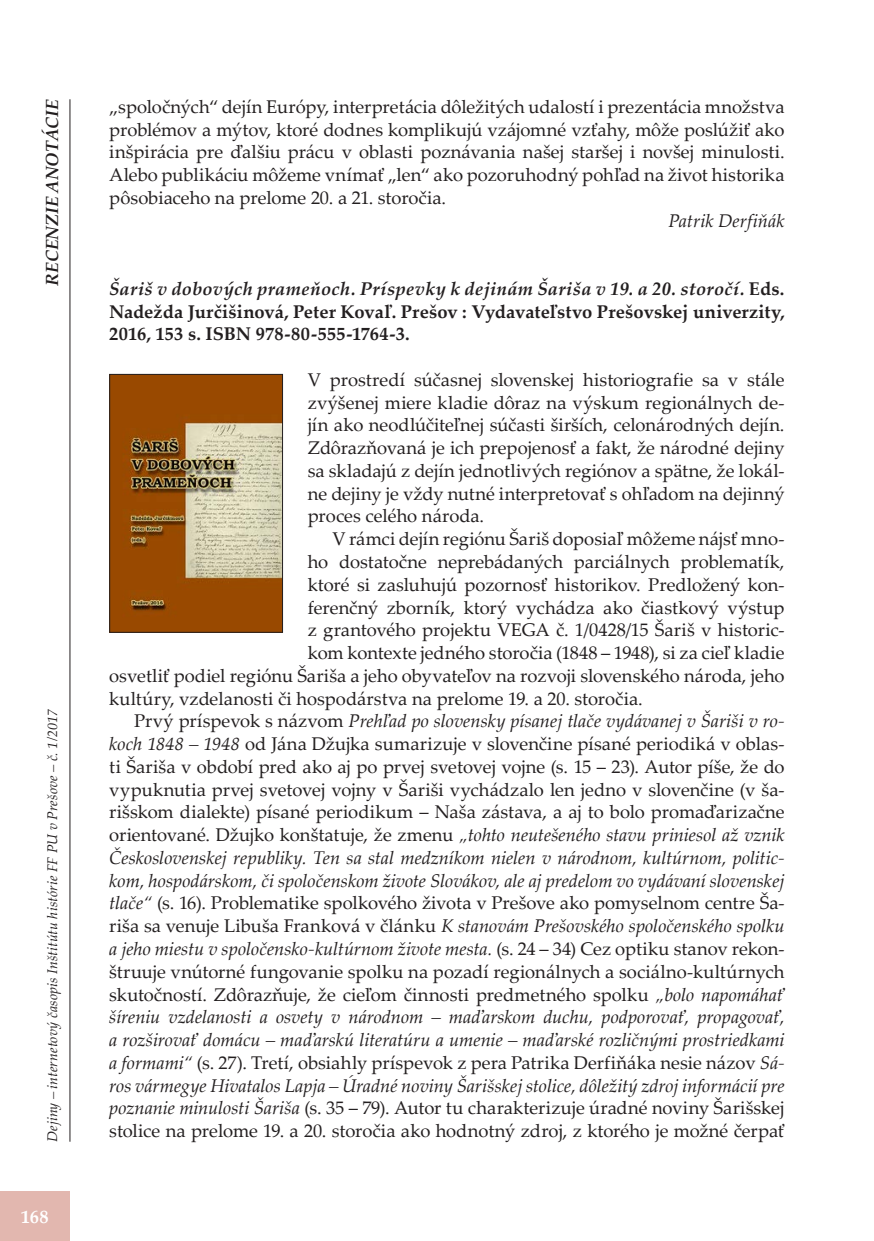
<style>
.page{position:relative;width:874px;height:1241px;background:#fff}
.page>*{position:absolute;margin:0;border:0;box-sizing:border-box;transform-origin:0 0}
.t1{font:18.38px/22.8px "Palatino Linotype";color:#231f20;text-align:justify}
.t2{font:italic 18.38px "Palatino Linotype";color:#231f20}
.t3{font:700 18.38px/22.8px "Palatino Linotype";letter-spacing:.005em;color:#231f20;text-align:justify}
.t4{font:700 18.38px "Palatino Linotype";color:#fff}
.t5{font:italic 700 17.5px "Palatino Linotype";color:#231f20}
.t6{font:italic 14px "Palatino Linotype";letter-spacing:.01em;color:#231f20}
.s1{font-style:italic}
.s2{font-style:normal}
</style>
<div class="page">
<div style="left:0;top:1191px;width:69px;height:49px;background:#e2b7af"></div>
<hr style="left:69px;top:99px;width:1px;height:1042px;background:#231f20">
<img style="left:111px;top:376px;width:170px;height:254px">
<div style="left:109px;top:374px;width:174px;height:258px;border:1px solid #231f20"></div>
<p class="t5" style="left:40px;top:285px;width:188px;rotate:-90deg">RECENZIE ANOTÁCIE</p>
<p class="t1" style="left:109px;top:94px;width:676px">„spoločných“ dejín Európy, interpretácia dôležitých udalostí i prezentácia množstva problémov a mýtov, ktoré dodnes komplikujú vzájomné vzťahy, môže poslúžiť ako inšpirácia pre ďalšiu prácu v oblasti poznávania našej staršej i novšej minulosti.<br>Alebo publikáciu môžeme vnímať „len“ ako pozoruhodný pohľad na život historika pôsobiaceho na prelome 20. a 21. storočia.</p>
<p class="t2" style="left:668px;top:207px;width:117px">Patrik Derfiňák</p>
<p class="t3" style="left:109px;top:276px;width:676px"><span class="s1">Šariš v dobových prameňoch. Príspevky k dejinám Šariša v 19. a 20. storočí.</span> Eds.<br>Nadežda Jurčišinová, Peter Kovaľ. Prešov : Vydavateľstvo Prešovskej univerzity, 2016, 153 s. ISBN 978-80-555-1764-3.</p>
<p class="t1" style="left:307px;top:367px;width:478px">V prostredí súčasnej slovenskej historiografie sa v stále zvýšenej miere kladie dôraz na výskum regionálnych de&shy;jín ako neodlúčiteľnej súčasti širších, celonárodných dejín.<br>Zdôrazňovaná je ich prepojenosť a fakt, že národné dejiny sa skladajú z dejín jednotlivých regiónov a spätne, že lokál&shy;ne dejiny je vždy nutné interpretovať s ohľadom na dejinný proces celého národa.</p>
<p class="t1" style="left:332px;top:527px;width:453px">V rámci dejín regiónu Šariš doposiaľ môžeme nájsť mno-</p>
<p class="t1" style="left:307px;top:549px;width:478px">ho dostatočne neprebádaných parciálnych problematík,</p>
<p class="t1" style="left:307px;top:572px;width:478px">ktoré si zasluhujú pozornosť historikov. Predložený kon-</p>
<p class="t1" style="left:307px;top:595px;width:478px">ferenčný zborník, ktorý vychádza ako čiastkový výstup</p>
<p class="t1" style="left:307px;top:618px;width:478px">z grantového projektu VEGA č. 1/0428/15 Šariš v historic-</p>
<p class="t1" style="left:307px;top:640px;width:478px">kom kontexte jedného storočia (1848 – 1948), si za cieľ kladie</p>
<p class="t1" style="left:109px;top:663px;width:676px">osvetliť podiel regiónu Šariša a jeho obyvateľov na rozvoji slovenského národa, jeho</p>
<p class="t1" style="left:109px;top:686px;width:534px">kultúry, vzdelanosti či hospodárstva na prelome 19. a 20. storočia.</p>
<p class="t2" style="left:134px;top:708px;width:651px"><span class="s2">Prvý príspevok s názvom</span> Prehľad po slovensky písanej tlače vydávanej v Šariši v ro-</p>
<p class="t1" style="left:109px;top:731px;width:676px"><span class="s1">koch 1848 – 1948</span> od Jána Džujka sumarizuje v slovenčine písané periodiká v oblas-</p>
<p class="t1" style="left:109px;top:754px;width:676px">ti Šariša v období pred ako aj po prvej svetovej vojne (s. 15 – 23). Autor píše, že do</p>
<p class="t1" style="left:109px;top:777px;width:676px">vypuknutia prvej svetovej vojny v Šariši vychádzalo len jedno v slovenčine (v ša-</p>
<p class="t1" style="left:109px;top:800px;width:676px">rišskom dialekte) písané periodikum – Naša zástava, a aj to bolo promaďarizačne</p>
<p class="t2" style="left:109px;top:821px;width:676px"><span class="s2">orientované. Džujko konštatuje, že zmenu</span> „tohto neutešeného stavu priniesol až vznik</p>
<p class="t2" style="left:109px;top:844px;width:676px">Československej republiky. Ten sa stal medzníkom nielen v národnom, kultúrnom, politic-</p>
<p class="t2" style="left:109px;top:867px;width:676px">kom, hospodárskom, či spoločenskom živote Slovákov, ale aj predelom vo vydávaní slovenskej</p>
<p class="t1" style="left:109px;top:891px;width:676px"><span class="s1">tlače“</span> (s. 16). Problematike spolkového života v Prešove ako pomyselnom centre Ša-</p>
<p class="t2" style="left:109px;top:912px;width:676px"><span class="s2">riša sa venuje Libuša Franková v článku</span> K stanovám Prešovského spoločenského spolku</p>
<p class="t2" style="left:109px;top:935px;width:676px">a jeho miestu v spoločensko-kultúrnom živote mesta. <span class="s2">(s. 24 – 34) Cez optiku stanov rekon-</span></p>
<p class="t1" style="left:109px;top:959px;width:676px">štruuje vnútorné fungovanie spolku na pozadí regionálnych a sociálno-kultúrnych</p>
<p class="t1" style="left:109px;top:982px;width:676px">skutočností. Zdôrazňuje, že cieľom činnosti predmetného spolku <span class="s1">„bolo napomáhať</span></p>
<p class="t2" style="left:109px;top:1003px;width:676px">šíreniu vzdelanosti a osvety v národnom – maďarskom duchu, podporovať, propagovať,</p>
<p class="t2" style="left:109px;top:1026px;width:676px">a rozširovať domácu – maďarskú literatúru a umenie – maďarské rozličnými prostriedkami</p>
<p class="t1" style="left:109px;top:1050px;width:676px"><span class="s1">a formami“</span> (s. 27). Tretí, obsiahly príspevok z pera Patrika Derfiňáka nesie názov <span class="s1">Sá-</span></p>
<p class="t2" style="left:109px;top:1072px;width:676px">ros vármegye Hivatalos Lapja – Úradné noviny Šarišskej stolice, dôležitý zdroj informácií pre</p>
<p class="t1" style="left:109px;top:1095px;width:676px"><span class="s1">poznanie minulosti Šariša</span> (s. 35 – 79). Autor tu charakterizuje úradné noviny Šarišskej</p>
<p class="t1" style="left:109px;top:1118px;width:676px">stolice na prelome 19. a 20. storočia ako hodnotný zdroj, z ktorého je možné čerpať</p>
<p class="t6" style="left:42px;top:1141px;width:434px;rotate:-90deg">Dejiny – internetový časopis Inštitútu histórie FF PU v Prešove – č. 1/2017</p>
<p class="t4" style="left:21px;top:1203px;width:29px">168</p>
</div>
